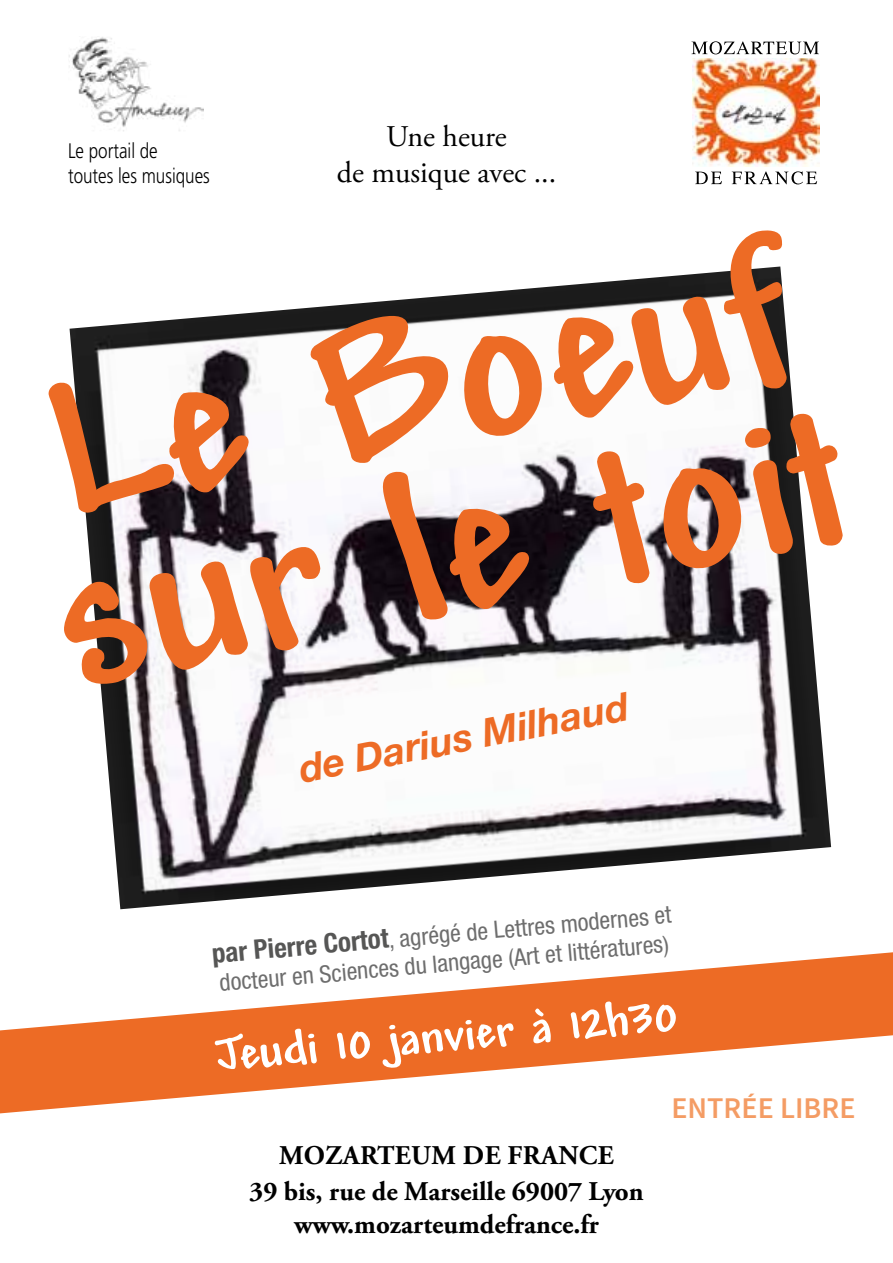
<style>
.page{position:relative;width:893px;height:1263px;background:#fff}
.page>*{position:absolute;margin:0;border:0;box-sizing:border-box;transform-origin:0 0}
.t1{font:700 219px/168px "Andy";color:#ed6b25}
.t2{font:700 51px "Andy";color:#fff}
.t3{font:italic 700 39px "Helvetica Neue";color:#ed6b25}
.t4{font:30px/36px "Adobe Garamond Pro";color:#000;text-align:center}
.t5{font:600 30px "Source Sans Pro";color:#f49c64}
.t6{font:700 27px/36px "Adobe Garamond Pro";color:#000;text-align:center}
.t7{font:condensed 24px/28.8px "Helvetica Neue";color:#6e6e6e}
.t8{font:300 21px/25.2px "Frutiger";color:#000;scale:.81 1}
.s1{font-weight:700;font-size:27px;color:#565655}
</style>
<div class="page">
<img style="left:70px;top:266px;width:761px;height:643px">
<svg style="left:0;top:952px;width:893px;height:161px;fill:#ed6b25"></svg>
<img style="left:693px;top:58px;width:126px;height:108px">
<svg style="left:691px;top:41px;width:128px;height:13px"></svg>
<svg style="left:695px;top:171px;width:122px;height:13px"></svg>
<img style="left:69px;top:37px;width:134px;height:94px">
<p class="t4" style="left:337px;top:120px;width:221px">Une heure<br>de musique avec ...</p>
<p class="t8" style="left:68px;top:139px;width:177px">Le portail de<br>toutes les musiques</p>
<h1 class="t1" style="left:11px;top:384px;width:804px;rotate:-11deg">Le Boeuf sur le toit</h1>
<h3 class="t3" style="left:294px;top:739px;width:336px;rotate:-11deg">de Darius Milhaud</h3>
<p class="t7" style="left:211px;top:940px;width:462px;rotate:-5deg"><span class="s1">par Pierre Cortot</span>, agrégé de Lettres modernes et docteur en Sciences du langage (Art et littératures)</p>
<h2 class="t2" style="left:213px;top:1026px;width:465px;rotate:-5deg">Jeudi 10 janvier à 12h30</h2>
<p class="t5" style="left:671px;top:1089px;width:182px">ENTRÉE LIBRE</p>
<p class="t6" style="left:249px;top:1137px;width:396px">Mozarteum de France<br>39 bis, rue de Marseille 69007 Lyon</p>
<p class="t6" style="left:294px;top:1206px;width:306px">www.mozarteumdefrance.fr</p>
</div>
